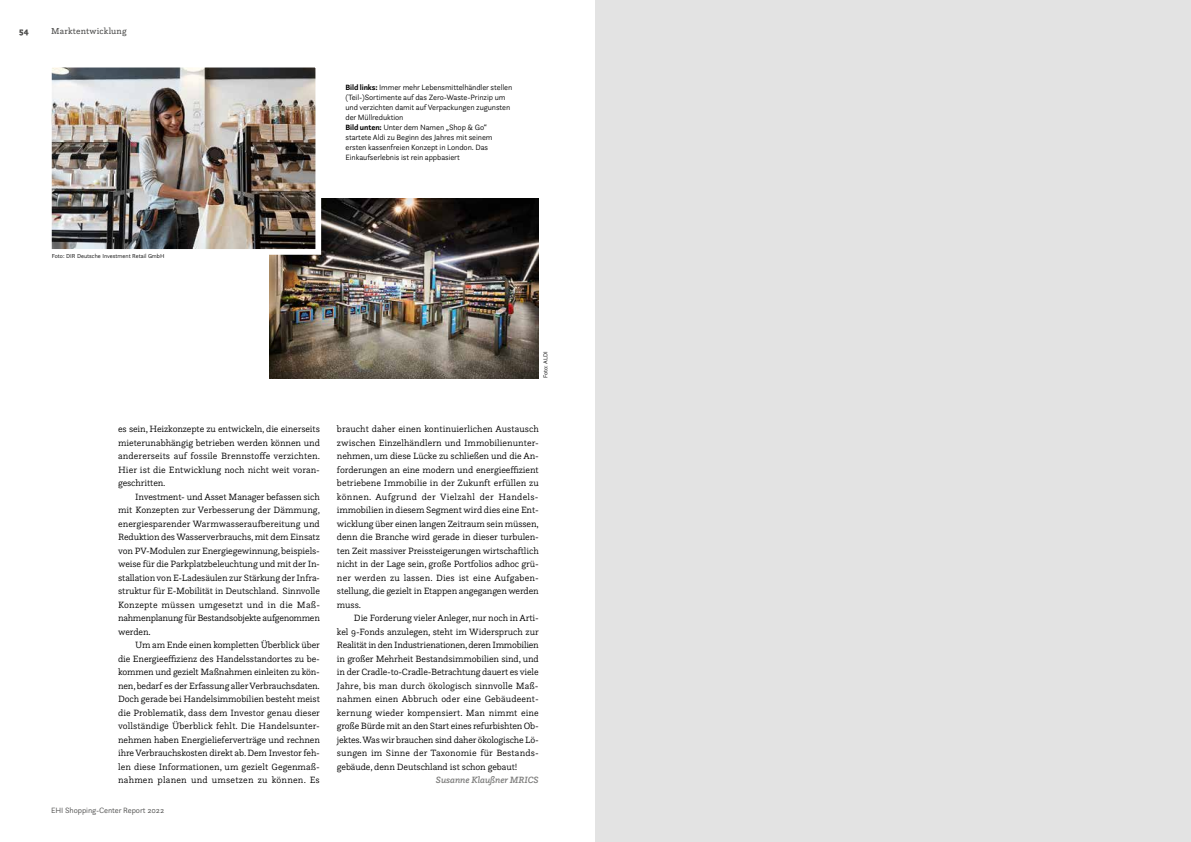
<style>
.page{position:relative;width:1191px;height:842px;background:#fff}
.page>*{position:absolute;margin:0;border:0;box-sizing:border-box;transform-origin:0 0}
.t1{font:300 9.5px/13.5px "Questa Slab";letter-spacing:-.01em;color:#000;text-align:justify}
.t2{font:italic 500 9.5px "Questa Slab";letter-spacing:-.01em;color:#7b7b7a}
.t3{font:9px "Questa Slab";letter-spacing:.015em;color:#494948}
.t4{font:900 9px "Questa Slab";color:#494948}
.t5{font:300 8px/10px "Questa Sans";letter-spacing:-.01em;color:#000}
.t6{font:300 8px "Questa Sans";letter-spacing:-.01em;color:#494948}
.t7{font:300 6px "Questa Sans";color:#000}
.s1{font-weight:700}
</style>
<div class="page">
<div style="left:595px;top:0;width:596px;height:842px;background:#e3e3e3"></div>
<img style="left:269px;top:199px;width:270px;height:179px">
<img style="left:53px;top:69px;width:261px;height:179px">
<div style="left:46px;top:62px;width:275px;height:193px;border:6px solid #fff"></div>
<p class="t4" style="left:19px;top:25px;width:11px">54</p>
<p class="t3" style="left:51px;top:25px;width:77px">Marktentwicklung</p>
<p class="t7" style="left:52px;top:252px;width:114px">Foto: DIR Deutsche Investment Retail GmbH</p>
<p class="t5" style="left:345px;top:82px;width:168px"><span class="s1">Bild links:</span> Immer mehr Lebensmittelhändler stellen (Teil-)Sortimente auf das Zero-Waste-Prinzip um und verzichten damit auf Verpackungen zugunsten der Müllreduktion<br><span class="s1">Bild unten:</span> Unter dem Namen „Shop &amp; Go“ startete Aldi zu Beginn des Jahres mit seinem ersten kassenfreien Konzept in London. Das Einkaufserlebnis ist rein appbasiert</p>
<p class="t7" style="left:542px;top:378px;width:28px;rotate:-90deg">Foto: ALDI</p>
<p class="t1" style="left:118px;top:422px;width:203px">es sein, Heizkonzepte zu entwickeln, die einerseits mieterunabhängig betrieben werden können und andererseits auf fossile Brennstoffe verzichten.<br>Hier ist die Entwicklung noch nicht weit voran&shy;geschritten.</p>
<p class="t1" style="left:118px;top:489px;width:203px;text-indent:17px">Investment- und Asset Manager befassen sich mit Konzepten zur Verbesserung der Dämmung, energiesparender Warmwasseraufbereitung und Reduktion des Wasserverbrauchs, mit dem Einsatz von PV-Modulen zur Energiegewinnung, beispiels&shy;weise für die Parkplatzbeleuchtung und mit der In&shy;stallation von E-Ladesäulen zur Stärkung der Infra&shy;struktur für E-Mobilität in Deutschland. Sinnvolle Konzepte müssen umgesetzt und in die Maß&shy;nahmenplanung für Bestandsobjekte aufgenommen werden.</p>
<p class="t1" style="left:118px;top:638px;width:203px;text-indent:17px">Um am Ende einen kompletten Überblick über die Energieeffizienz des Handelsstandortes zu be&shy;kommen und gezielt Maßnahmen einleiten zu kön&shy;nen, bedarf es der Erfassung aller Verbrauchsdaten.<br>Doch gerade bei Handelsimmobilien besteht meist die Problematik, dass dem Investor genau dieser vollständige Überblick fehlt. Die Handelsunter&shy;nehmen haben Energielieferverträge und rechnen ihre Verbrauchskosten direkt ab. Dem Investor feh&shy;len diese Informationen, um gezielt Gegenmaß&shy;nahmen planen und umsetzen zu können. Es</p>
<p class="t6" style="left:51px;top:805px;width:115px">EHI Shopping-Center Report 2022</p>
<p class="t1" style="left:337px;top:422px;width:203px">braucht daher einen kontinuierlichen Austausch zwischen Einzelhändlern und Immobilienunter&shy;nehmen, um diese Lücke zu schließen und die An&shy;forderungen an eine modern und energieeffizient betriebene Immobilie in der Zukunft erfüllen zu können. Aufgrund der Vielzahl der Handels&shy;immobilien in diesem Segment wird dies eine Ent&shy;wicklung über einen langen Zeitraum sein müssen, denn die Branche wird gerade in dieser turbulen&shy;ten Zeit massiver Preissteigerungen wirtschaftlich nicht in der Lage sein, große Portfolios adhoc grü&shy;ner werden zu lassen. Dies ist eine Aufgaben&shy;stellung, die gezielt in Etappen angegangen werden muss.</p>
<p class="t1" style="left:337px;top:611px;width:203px;text-indent:17px">Die Forderung vieler Anleger, nur noch in Arti&shy;kel 9-Fonds anzulegen, steht im Widerspruch zur Realität in den Industrienationen, deren Immobilien in großer Mehrheit Bestandsimmobilien sind, und in der Cradle-to-Cradle-Betrachtung dauert es viele Jahre, bis man durch ökologisch sinnvolle Maß&shy;nahmen einen Abbruch oder eine Gebäudeent&shy;kernung wieder kompensiert. Man nimmt eine große Bürde mit an den Start eines refurbishten Ob&shy;jektes. Was wir brauchen sind daher ökologische Lö&shy;sungen im Sinne der Taxonomie für Bestands&shy;gebäude, denn Deutschland ist schon gebaut!</p>
<p class="t2" style="left:436px;top:774px;width:104px">Susanne Klaußner MRICS</p>
</div>
